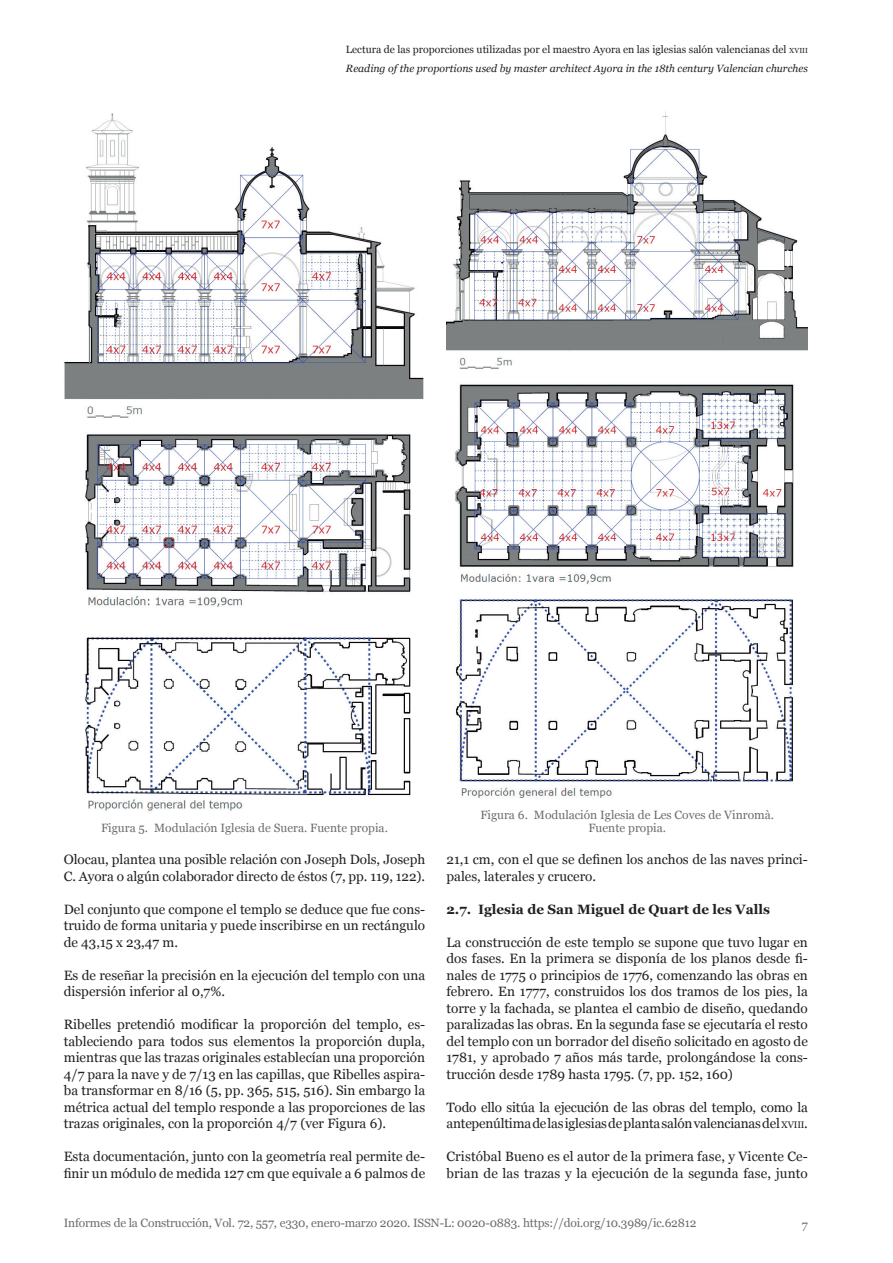
<style>
.page{position:relative;width:893px;height:1263px;background:#fff}
.page>*{position:absolute;margin:0;border:0;box-sizing:border-box;transform-origin:0 0}
.t1{font:13.5px/16.5px "Georgia";color:#231f20}
.t2{font:700 13.5px "Georgia";color:#231f20}
.t3{font:12px/13.5px "Georgia";color:#6c6d70;text-align:center}
.t4{font:10.5px/19.6px "Georgia";color:#231f20}
.s1{font-size:7.35px}
.s2{font-style:italic}
.s3{font-size:9.45px}
</style>
<div class="page">
<img style="left:64px;top:113px;width:360px;height:698px">
<img style="left:446px;top:111px;width:362px;height:687px">
<p class="t4" style="left:346px;top:39px;width:464px">Lectura de las proporciones utilizadas por el maestro Ayora en las iglesias salón valencianas del <span class="s1">XVIII<br></span><span class="s2">Reading of the proportions used by master architect Ayora in the 18th century Valencian churches</span></p>
<p class="t3" style="left:101px;top:821px;width:288px">Figura 5. Modulación Iglesia de Suera. Fuente propia.</p>
<p class="t1" style="left:64px;top:851px;width:363px">Olocau, plantea una posible relación con Joseph Dols, Joseph<br>C. Ayora o algún colaborador directo de éstos (7, pp. 119, 122).</p>
<p class="t1" style="left:64px;top:901px;width:363px;text-align:justify">Del conjunto que compone el templo se deduce que fue cons&shy;truido de forma unitaria y puede inscribirse en un rectángulo de 43,15 x 23,47 m.</p>
<p class="t1" style="left:64px;top:967px;width:363px">Es de reseñar la precisión en la ejecución del templo con una dispersión inferior al 0,7%.</p>
<p class="t1" style="left:64px;top:1016px;width:363px;text-align:justify">Ribelles pretendió modificar la proporción del templo, es&shy;tableciendo para todos sus elementos la proporción dupla, mientras que las trazas originales establecían una proporción 4/7 para la nave y de 7/13 en las capillas, que Ribelles aspira&shy;ba transformar en 8/16 (5, pp. 365, 515, 516). Sin embargo la métrica actual del templo responde a las proporciones de las trazas originales, con la proporción 4/7 (ver Figura 6).</p>
<p class="t1" style="left:64px;top:1148px;width:363px">Esta documentación, junto con la geometría real permite de&shy;finir un módulo de medida 127 cm que equivale a 6 palmos de</p>
<p class="t3" style="left:480px;top:808px;width:295px">Figura 6. Modulación Iglesia de Les Coves de Vinromà.<br>Fuente propia.</p>
<p class="t1" style="left:446px;top:851px;width:363px">21,1 cm, con el que se definen los anchos de las naves princi&shy;pales, laterales y crucero.</p>
<p class="t2" style="left:446px;top:901px;width:325px">2.7. Iglesia de San Miguel de Quart de les Valls</p>
<p class="t1" style="left:446px;top:934px;width:363px;text-align:justify">La construcción de este templo se supone que tuvo lugar en dos fases. En la primera se disponía de los planos desde fi&shy;nales de 1775 o principios de 1776, comenzando las obras en febrero. En 1777, construidos los dos tramos de los pies, la torre y la fachada, se plantea el cambio de diseño, quedando paralizadas las obras. En la segunda fase se ejecutaría el resto del templo con un borrador del diseño solicitado en agosto de 1781, y aprobado 7 años más tarde, prolongándose la cons&shy;trucción desde 1789 hasta 1795. (7, pp. 152, 160)</p>
<p class="t1" style="left:446px;top:1099px;width:363px">Todo ello sitúa la ejecución de las obras del templo, como la antepenúltima de las iglesias de planta salón valencianas del <span class="s3">XVIII</span>.</p>
<p class="t1" style="left:446px;top:1148px;width:363px">Cristóbal Bueno es el autor de la primera fase, y Vicente Ce&shy;brian de las trazas y la ejecución de la segunda fase, junto</p>
<p class="t3" style="left:64px;top:1216px;width:634px">Informes de la Construcción, Vol. 72, 557, e330, enero-marzo 2020. ISSN-L: 0020-0883. https://doi.org/10.3989/ic.62812</p>
<p class="t3" style="left:802px;top:1218px;width:8px">7</p>
</div>
